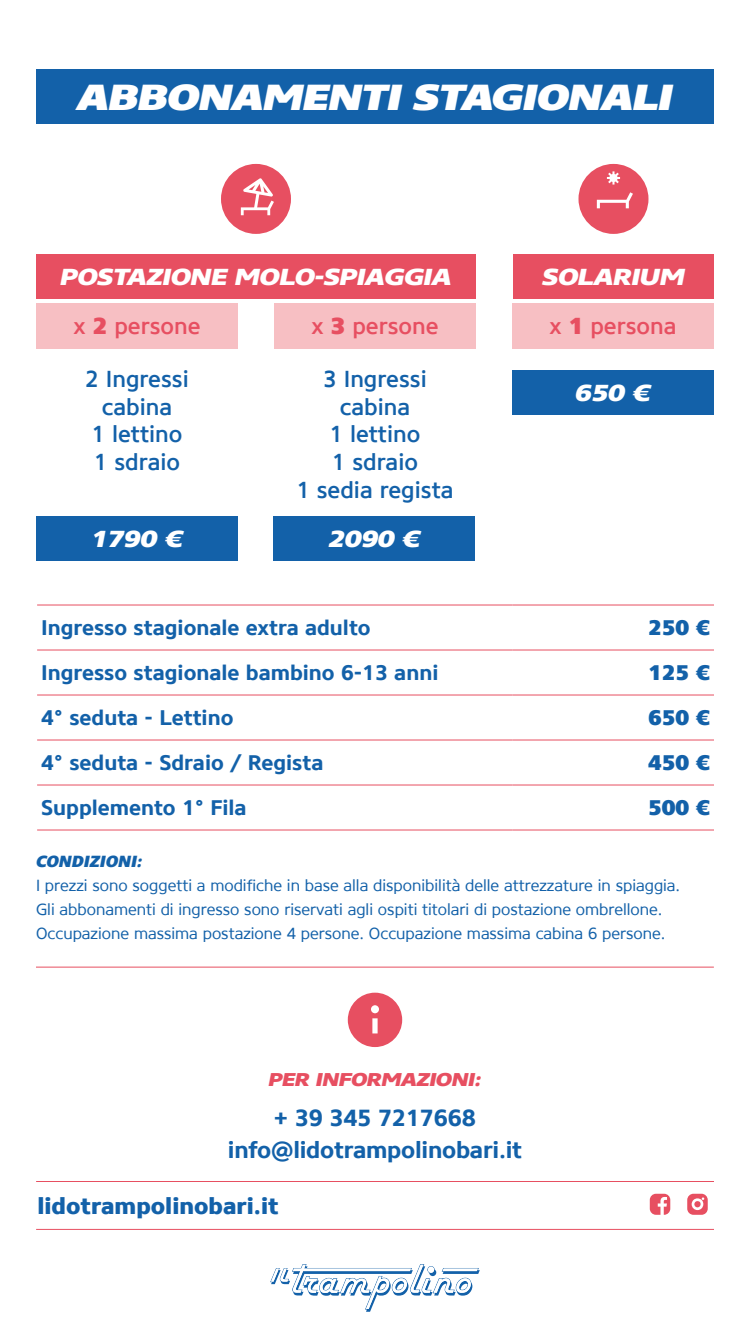
<style>
.page{position:relative;width:750px;height:1334px;background:#fff}
.page>*{position:absolute;margin:0;border:0;box-sizing:border-box;transform-origin:0 0}
.t1{font:italic 900 36px "Core Sans N Extended 93";letter-spacing:-.02em;color:#fff}
.t2{font:700 23.2px/32px "Core Sans N";letter-spacing:-.01em;color:#1361a9;text-align:center}
.t3{font:500 23px/27.6px "Core Sans N 55";color:#1361a9;text-align:center}
.t4{font:italic 800 23px "Core Sans N Extended 83";letter-spacing:-.02em;color:#fff}
.t5{font:500 23px "Core Sans N 55";color:#e74f61}
.t6{font:800 23px "Core Sans N 75";color:#1361a9}
.t7{font:700 21px "Core Sans N";color:#1361a9}
.t8{font:800 21px "Core Sans N 85";color:#1361a9}
.t9{font:italic 800 18.4px "Core Sans N Extended 83";letter-spacing:-.02em;color:#e74f61}
.t10{font:16px/24px "Core Sans N 45";color:#1361a9}
.t11{font:italic 800 16px "Core Sans N";color:#1361a9}
.s1{font-family:"Core Sans N 85";font-weight:800}
</style>
<div class="page">
<svg style="left:270px;top:1264px;width:210px;height:48px"></svg>
<div style="left:36px;top:69px;width:678px;height:55px;background:#1361a9"></div>
<hr style="left:37px;top:605px;width:475px;height:1px;background:#e74f61">
<hr style="left:512px;top:605px;width:202px;height:1px;background:#e74f61">
<hr style="left:37px;top:650px;width:475px;height:1px;background:#e74f61">
<hr style="left:512px;top:650px;width:202px;height:1px;background:#e74f61">
<hr style="left:37px;top:695px;width:475px;height:1px;background:#e74f61">
<hr style="left:512px;top:695px;width:202px;height:1px;background:#e74f61">
<hr style="left:37px;top:740px;width:475px;height:1px;background:#e74f61">
<hr style="left:512px;top:740px;width:202px;height:1px;background:#e74f61">
<hr style="left:37px;top:785px;width:475px;height:1px;background:#e74f61">
<hr style="left:512px;top:785px;width:202px;height:1px;background:#e74f61">
<hr style="left:37px;top:830px;width:475px;height:1px;background:#e74f61">
<hr style="left:512px;top:830px;width:202px;height:1px;background:#e74f61">
<div style="left:274px;top:303px;width:202px;height:45px;background:#f7bfc3"></div>
<div style="left:36px;top:303px;width:202px;height:45px;background:#f7bfc3"></div>
<div style="left:36px;top:254px;width:440px;height:45px;background:#e74f61"></div>
<div style="left:36px;top:516px;width:202px;height:45px;background:#1361a9"></div>
<div style="left:273px;top:516px;width:202px;height:45px;background:#1361a9"></div>
<div style="left:221px;top:164px;width:70px;height:70px;background:#e74f61;border-radius:50%"></div>
<svg style="left:241px;top:178px;width:33px;height:37px"></svg>
<div style="left:512px;top:370px;width:202px;height:45px;background:#1361a9"></div>
<div style="left:512px;top:303px;width:202px;height:45px;background:#f7bfc3"></div>
<div style="left:513px;top:254px;width:201px;height:45px;background:#e74f61"></div>
<div style="left:578px;top:164px;width:70px;height:70px;background:#e74f61;border-radius:50%"></div>
<svg style="left:597px;top:192px;width:36px;height:16px"></svg>
<svg style="left:607px;top:171px;width:13px;height:14px"></svg>
<svg style="left:348px;top:993px;width:54px;height:54px"></svg>
<hr style="left:36px;top:1181px;width:678px;height:1px;background:#e74f61">
<hr style="left:36px;top:1229px;width:678px;height:1px;background:#e74f61">
<svg style="left:687px;top:1194px;width:21px;height:21px"></svg>
<svg style="left:650px;top:1194px;width:20px;height:21px"></svg>
<hr style="left:36px;top:967px;width:678px;height:1px;background:#e74f61">
<h1 class="t1" style="left:77px;top:74px;width:597px">ABBONAMENTI STAGIONALI</h1>
<h3 class="t4" style="left:60px;top:262px;width:393px">POSTAZIONE MOLO-SPIAGGIA</h3>
<h3 class="t5" style="left:73px;top:311px;width:129px">x <span class="s1">2</span> persone</h3>
<h3 class="t5" style="left:311px;top:311px;width:129px">x <span class="s1">3</span> persone</h3>
<h3 class="t3" style="left:85px;top:366px;width:105px">2 Ingressi cabina<br>1 lettino<br>1 sdraio</h3>
<h3 class="t3" style="left:296px;top:366px;width:159px">3 Ingressi cabina<br>1 lettino<br>1 sdraio<br>1 sedia regista</h3>
<h3 class="t4" style="left:91px;top:524px;width:93px">1790 €</h3>
<h3 class="t4" style="left:328px;top:524px;width:93px">2090 €</h3>
<h3 class="t4" style="left:542px;top:262px;width:144px">SOLARIUM</h3>
<h3 class="t5" style="left:549px;top:311px;width:129px">x <span class="s1">1</span> persona</h3>
<h3 class="t4" style="left:575px;top:378px;width:77px">650 €</h3>
<h3 class="t7" style="left:41px;top:614px;width:331px">Ingresso stagionale extra adulto</h3>
<h3 class="t8" style="left:648px;top:614px;width:63px">250 €</h3>
<h3 class="t7" style="left:41px;top:659px;width:399px">Ingresso stagionale bambino 6-13 anni</h3>
<h3 class="t8" style="left:648px;top:659px;width:63px">125 €</h3>
<h3 class="t7" style="left:41px;top:704px;width:194px">4° seduta - Lettino</h3>
<h3 class="t8" style="left:648px;top:704px;width:63px">650 €</h3>
<h3 class="t7" style="left:41px;top:749px;width:284px">4° seduta - Sdraio / Regista</h3>
<h3 class="t8" style="left:648px;top:749px;width:63px">450 €</h3>
<h3 class="t7" style="left:41px;top:794px;width:207px">Supplemento 1° Fila</h3>
<h3 class="t8" style="left:648px;top:794px;width:63px">500 €</h3>
<p class="t11" style="left:36px;top:851px;width:108px">CONDIZIONI:</p>
<p class="t10" style="left:36px;top:873px;width:646px">I prezzi sono soggetti a modifiche in base alla disponibilità delle attrezzature in spiaggia.<br>Gli abbonamenti di ingresso sono riservati agli ospiti titolari di postazione ombrellone.<br>Occupazione massima postazione 4 persone. Occupazione massima cabina 6 persone.</p>
<p class="t9" style="left:268px;top:1068px;width:215px">PER INFORMAZIONI:</p>
<h2 class="t2" style="left:228px;top:1102px;width:296px">+ 39 345 7217668 info@lidotrampolinobari.it</h2>
<h3 class="t6" style="left:37px;top:1191px;width:243px">lidotrampolinobari.it</h3>
</div>
